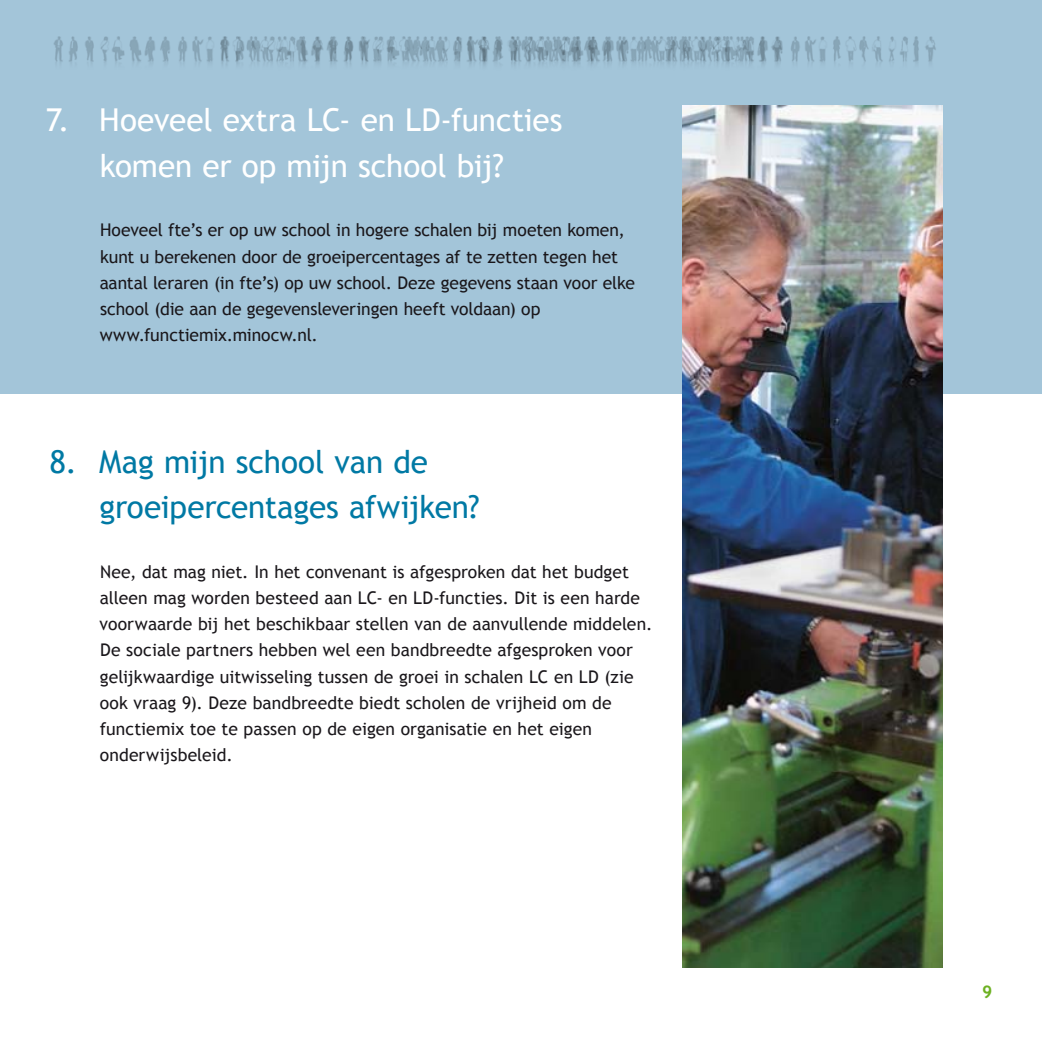
<style>
.page{position:relative;width:1042px;height:1042px;background:#fff}
.page>*{position:absolute;margin:0;border:0;box-sizing:border-box;transform-origin:0 0}
.t1{font:31.5px/45.5px "Trebuchet MS";letter-spacing:-.005em;color:#fff;text-align:center}
.t2{font:31.5px/45.5px "Trebuchet MS";letter-spacing:-.01em;color:#0079a4}
.t3{font:17.5px/26.2px "Trebuchet MS";color:#1a171b}
.t4{font:700 17.5px "Trebuchet MS";color:#6db122}
</style>
<div class="page">
<div style="left:0;top:0;width:1042px;height:394px;background:#a3c5d9"></div>
<img style="left:682px;top:105px;width:261px;height:862px">
<img style="left:54px;top:36px;width:882px;height:30px">
<h1 class="t1" style="left:46px;top:98px;width:518px">7. Hoeveel extra LC- en LD-functies komen er op mijn school bij?</h1>
<p class="t3" style="left:100px;top:217px;width:537px">Hoeveel fte’s er op uw school in hogere schalen bij moeten komen, kunt u berekenen door de groeipercentages af te zetten tegen het aantal leraren (in fte’s) op uw school. Deze gegevens staan voor elke school (die aan de gegevensleveringen heeft voldaan) op www.functiemix.minocw.nl.</p>
<h1 class="t2" style="left:100px;top:439px;width:382px;text-indent:-50px">8. Mag mijn school van de groeipercentages afwijken?</h1>
<p class="t3" style="left:99px;top:558px;width:554px">Nee, dat mag niet. In het convenant is afgesproken dat het budget alleen mag worden besteed aan LC- en LD-functies. Dit is een harde voorwaarde bij het beschikbaar stellen van de aanvullende middelen.<br>De sociale partners hebben wel een bandbreedte afgesproken voor gelijkwaardige uitwisseling tussen de groei in schalen LC en LD (zie ook vraag 9). Deze bandbreedte biedt scholen de vrijheid om de functiemix toe te passen op de eigen organisatie en het eigen onderwijsbeleid.</p>
<p class="t4" style="left:982px;top:980px;width:12px">9</p>
</div>
